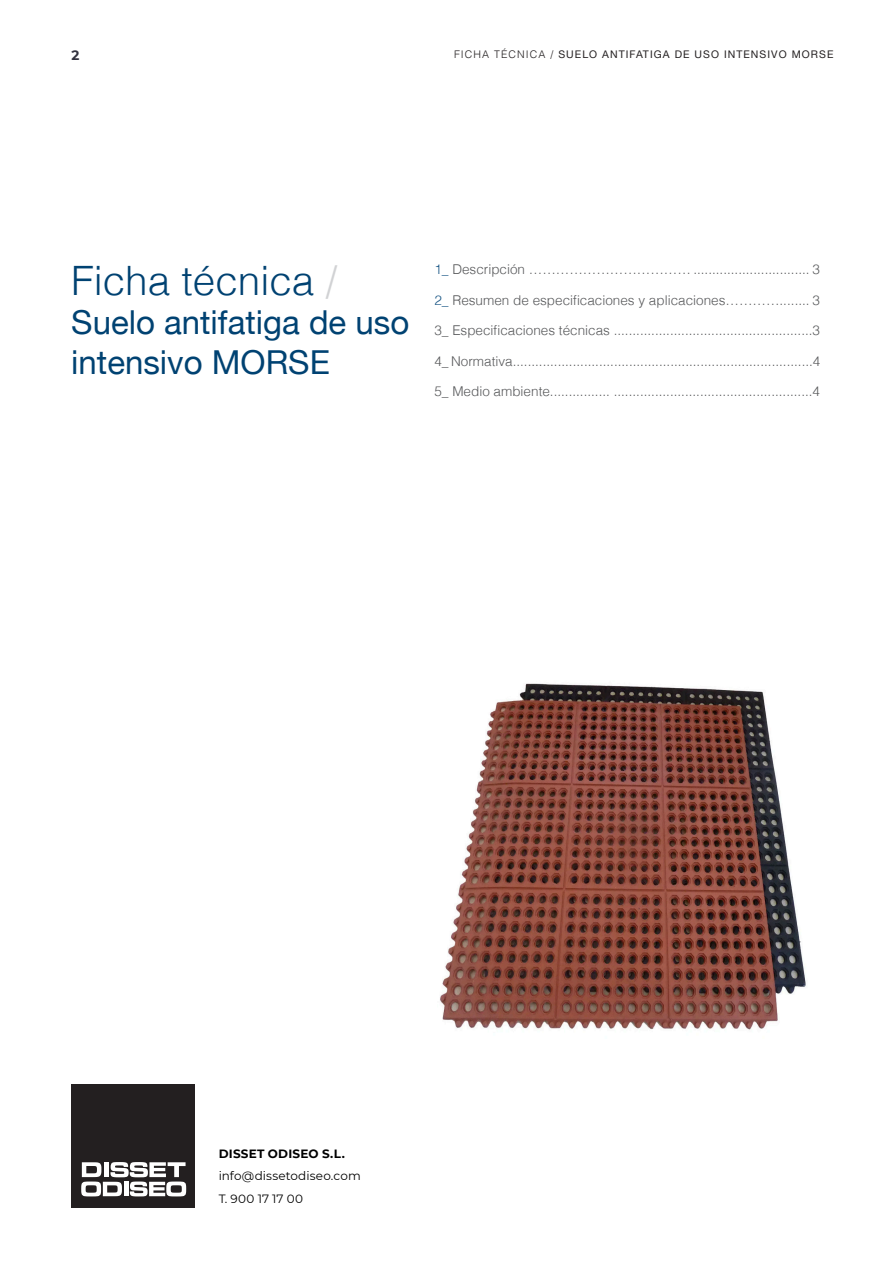
<style>
.page{position:relative;width:893px;height:1263px;background:#fff}
.page>*{position:absolute;margin:0;border:0;box-sizing:border-box;transform-origin:0 0}
.Header_-_Categories{font:300 40.5px "Helvetica";color:#004272}
.Header_-_Categories-2{font:33px/39.6px "Helvetica Neue";color:#004272}
.Product_Description{font:300 13.5px "Helvetica";color:#57585a}
.t1{font:700 13.5px "Montserrat";color:#32323f}
.Cover_Inf_Text{font:12px "Montserrat";letter-spacing:.01em;color:#000}
.Cover_Inf_Bold{font:700 12px "Montserrat";letter-spacing:.02em;color:#000}
.t2{font:10.5px "Helvetica Neue";letter-spacing:.1em;color:#231f20}
.s1{font-family:"Helvetica";font-weight:300}
.s2{color:#d1d2d4}
.s3{color:#1d5987}
</style>
<div class="page">
<div style="left:71px;top:1084px;width:124px;height:124px;background:#231f20"></div>
<svg style="left:81px;top:1162px;width:105px;height:34px"></svg>
<img style="left:440px;top:683px;width:366px;height:347px">
<p class="t1" style="left:72px;top:45px;width:9px">2</p>
<p class="t2" style="left:454px;top:47px;width:381px"><span class="s1">FICHA TÉCNICA /</span> SUELO ANTIFATIGA DE USO INTENSIVO MORSE</p>
<p class="Header_-_Categories" style="left:71px;top:246px;width:267px">Ficha técnica <span class="s2">/</span></p>
<p class="Header_-_Categories-2" style="left:71px;top:305px;width:339px">Suelo antifatiga de uso intensivo MORSE</p>
<p class="Product_Description" style="left:434px;top:258px;width:387px"><span class="s3">1_</span> Descripción ……………………………… ............................... 3</p>
<p class="Product_Description" style="left:434px;top:289px;width:387px"><span class="s3">2_</span> Resumen de especificaciones y aplicaciones…………........ 3</p>
<p class="Product_Description" style="left:434px;top:319px;width:387px">3_ Especificaciones técnicas .....................................................3</p>
<p class="Product_Description" style="left:434px;top:350px;width:388px">4_ Normativa................................................................................4</p>
<p class="Product_Description" style="left:434px;top:380px;width:387px">5_ Medio ambiente................ .....................................................4</p>
<p class="Cover_Inf_Bold" style="left:219px;top:1145px;width:128px">DISSET ODISEO S.L.</p>
<p class="Cover_Inf_Text" style="left:219px;top:1168px;width:144px">info@dissetodiseo.com</p>
<p class="Cover_Inf_Text" style="left:219px;top:1190px;width:86px">T. 900 17 17 00</p>
</div>
